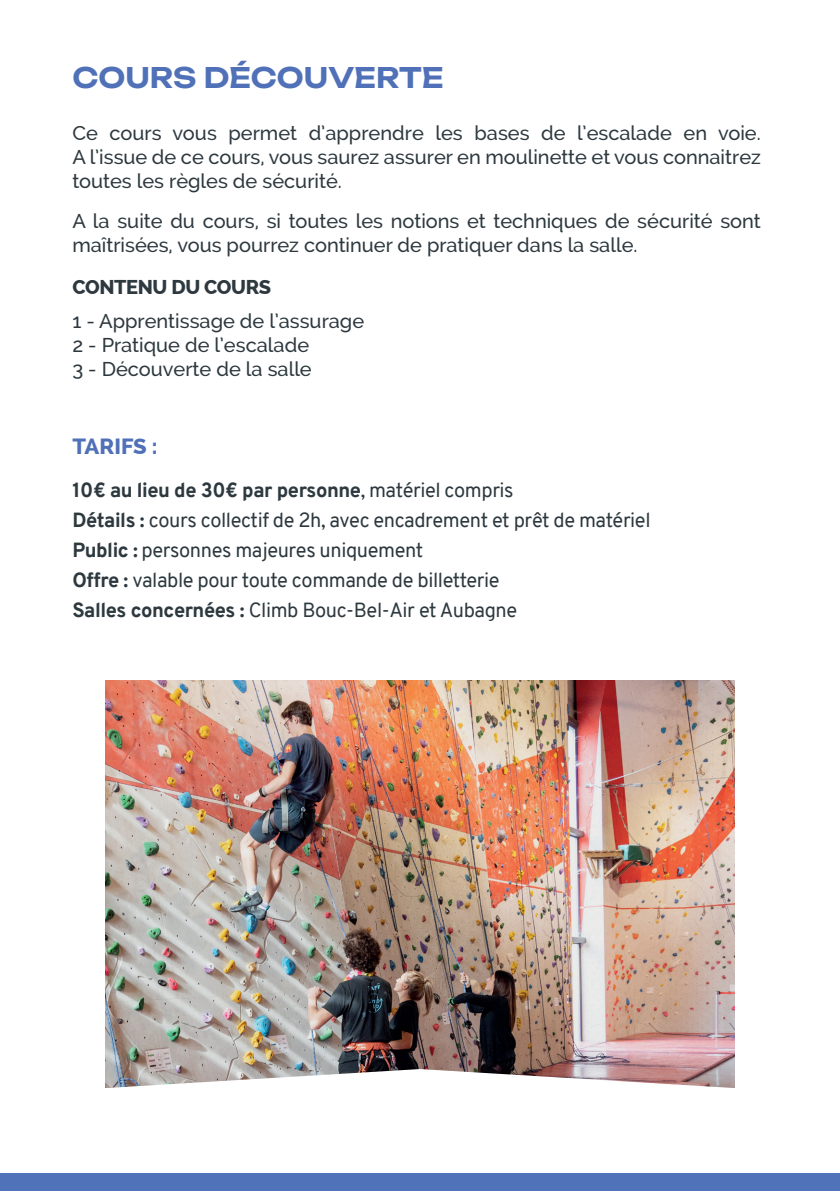
<style>
.page{position:relative;width:840px;height:1191px;background:#fff}
.page>*{position:absolute;margin:0;border:0;box-sizing:border-box;transform-origin:0 0}
.t1{font:28px "Unbounded";color:#5071b8}
.t2{font:800 22px "Raleway";color:#5071b8}
.t3{font:500 20px/24px "Raleway";color:#2d393f}
.t4{font:20px/30px "Overpass";letter-spacing:-.02em;color:#2d393f}
.t5{font:800 20px "Raleway";letter-spacing:-.02em;color:#2d393f}
.s1{font-weight:800}
</style>
<div class="page">
<img style="left:105px;top:680px;width:629px;height:389px">
<img style="left:105px;top:1069px;width:630px;height:19px">
<div style="left:0;top:1173px;width:839px;height:18px;background:#4f72b8"></div>
<h1 class="t1" style="left:72px;top:55px;width:373px">COURS DÉCOUVERTE</h1>
<p class="t3" style="left:72px;top:121px;width:689px;text-align:justify">Ce cours vous permet d’apprendre les bases de l’escalade en voie.<br>A l’issue de ce cours, vous saurez assurer en moulinette et vous connaitrez toutes les règles de sécurité.</p>
<p class="t3" style="left:72px;top:209px;width:689px">A la suite du cours, si toutes les notions et techniques de sécurité sont maîtrisées, vous pourrez continuer de pratiquer dans la salle.</p>
<p class="t5" style="left:72px;top:275px;width:200px">CONTENU DU COURS</p>
<p class="t3" style="left:72px;top:309px;width:293px">1 - Apprentissage de l’assurage<br>2 - Pratique de l’escalade<br>3 - Découverte de la salle</p>
<p class="t2" style="left:72px;top:434px;width:87px">TARIFS :</p>
<p class="t4" style="left:72px;top:475px;width:579px"><span class="s1">10€ au lieu de 30€ par personne</span>, matériel compris<br><span class="s1">Détails :</span> cours collectif de 2h, avec encadrement et prêt de matériel <span class="s1">Public :</span> personnes majeures uniquement<br><span class="s1">Offre :</span> valable pour toute commande de billetterie<br><span class="s1">Salles concernées :</span> Climb Bouc-Bel-Air et Aubagne</p>
</div>
